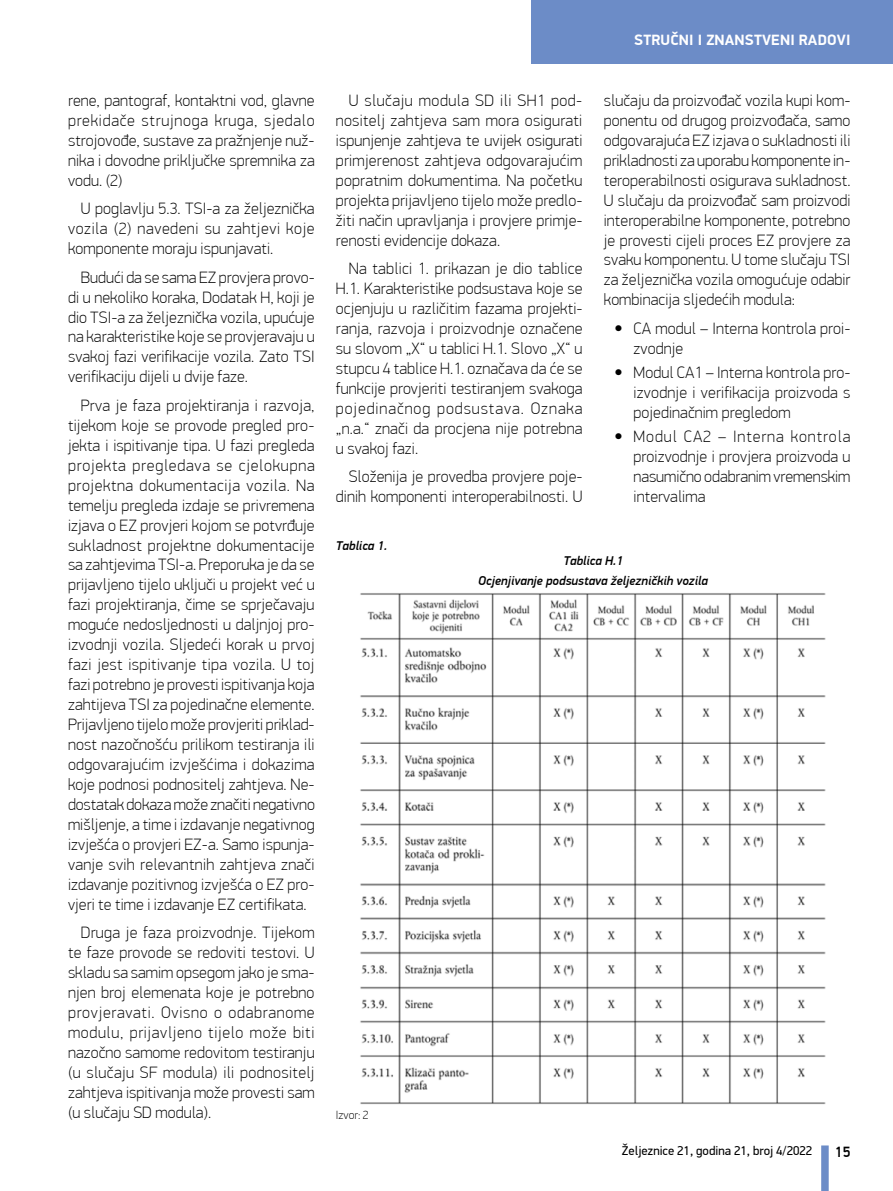
<style>
.page{position:relative;width:893px;height:1191px;background:#fff}
.page>*{position:absolute;margin:0;border:0;box-sizing:border-box;transform-origin:0 0}
.t1{font:100 16.5px/20px "PF Din Display Pro";letter-spacing:.005em;color:#000;text-align:justify}
.t2{font:700 15px "PF Din Display Pro";letter-spacing:.01em;color:#fff}
.t3{font:500 15px "PF Din Display Pro";color:#000}
.t4{font:italic 500 12.75px/19.5px "PF Din Display Pro";color:#000;text-align:center}
.t5{font:12.75px "PF Din Display Pro";color:#000}
.t6{font:100 12px "PF Din Display Pro";color:#000}
.s1{font-family:"Univers";font-weight:500}
</style>
<div class="page">
<div style="left:821px;top:1145px;width:8px;height:46px;background:#6c8cc7"></div>
<img style="left:360px;top:593px;width:466px;height:512px">
<div style="left:531px;top:0;width:362px;height:64px;background:#6c8cc7"></div>
<p class="t1" style="left:68px;top:90px;width:248px">rene, pantograf, kontaktni vod, glavne prekidače strujnoga kruga, sjedalo strojovođe, sustave za pražnjenje nuž&shy;nika i dovodne priključke spremnika za vodu. (2)</p>
<p class="t1" style="left:68px;top:199px;width:248px;text-indent:13px">U poglavlju 5.3. TSI-a za željeznička vozila (2) navedeni su zahtjevi koje komponente moraju ispunjavati.</p>
<p class="t1" style="left:68px;top:267px;width:248px;text-indent:13px">Budući da se sama EZ provjera provo&shy;di u nekoliko koraka, Dodatak H, koji je dio TSI-a za željeznička vozila, upućuje na karakteristike koje se provjeravaju u svakoj fazi verifikacije vozila. Zato TSI verifikaciju dijeli u dvije faze.</p>
<p class="t1" style="left:68px;top:395px;width:248px;text-indent:13px">Prva je faza projektiranja i razvoja, tijekom koje se provode pregled pro&shy;jekta i ispitivanje tipa. U fazi pregleda projekta pregledava se cjelokupna projektna dokumentacija vozila. Na temelju pregleda izdaje se privremena izjava o EZ provjeri kojom se potvrđuje sukladnost projektne dokumentacije sa zahtjevima TSI-a. Preporuka je da se prijavljeno tijelo uključi u projekt već u fazi projektiranja, čime se sprječavaju moguće nedosljednosti u daljnjoj pro&shy;izvodnji vozila. Sljedeći korak u prvoj fazi jest ispitivanje tipa vozila. U toj fazi potrebno je provesti ispitivanja koja zahtijeva TSI za pojedinačne elemente.<br>Prijavljeno tijelo može provjeriti priklad&shy;nost nazočnošću prilikom testiranja ili odgovarajućim izvješćima i dokazima koje podnosi podnositelj zahtjeva. Ne&shy;dostatak dokaza može značiti negativno mišljenje, a time i izdavanje negativnog izvješća o provjeri EZ-a. Samo ispunja&shy;vanje svih relevantnih zahtjeva znači izdavanje pozitivnog izvješća o EZ pro&shy;vjeri te time i izdavanje EZ certifikata.</p>
<p class="t1" style="left:68px;top:922px;width:248px;text-indent:13px">Druga je faza proizvodnje. Tijekom te faze provode se redoviti testovi. U skladu sa samim opsegom jako je sma&shy;njen broj elemenata koje je potrebno provjeravati. Ovisno o odabranome modulu, prijavljeno tijelo može biti nazočno samome redovitom testiranju (u slučaju SF modula) ili podnositelj zahtjeva ispitivanja može provesti sam (u slučaju SD modula).</p>
<p class="t1" style="left:336px;top:90px;width:248px;text-indent:13px">U slučaju modula SD ili SH1 pod&shy;nositelj zahtjeva sam mora osigurati ispunjenje zahtjeva te uvijek osigurati primjerenost zahtjeva odgovarajućim popratnim dokumentima. Na početku projekta prijavljeno tijelo može predlo&shy;žiti način upravljanja i provjere primje&shy;renosti evidencije dokaza.</p>
<p class="t1" style="left:336px;top:258px;width:248px;text-indent:13px">Na tablici 1. prikazan je dio tablice H.1. Karakteristike podsustava koje se ocjenjuju u različitim fazama projekti&shy;ranja, razvoja i proizvodnje označene su slovom „X“ u tablici H.1. Slovo „X“ u stupcu 4 tablice H.1. označava da će se funkcije provjeriti testiranjem svakoga pojedinačnog podsustava. Oznaka „n.a.“ znači da procjena nije potrebna u svakoj fazi.</p>
<p class="t1" style="left:336px;top:466px;width:248px;text-align:right">Složenija je provedba provjere poje&shy;dinih komponenti interoperabilnosti. U</p>
<p class="t4" style="left:336px;top:536px;width:53px">Tablica 1.</p>
<p class="t2" style="left:634px;top:31px;width:218px">STRUČNI I ZNANSTVENI RADOVI</p>
<p class="t1" style="left:604px;top:90px;width:248px">slučaju da proizvođač vozila kupi kom&shy;ponentu od drugog proizvođača, samo odgovarajuća EZ izjava o sukladnosti ili prikladnosti za uporabu komponente in&shy;teroperabilnosti osigurava sukladnost.<br>U slučaju da proizvođač sam proizvodi interoperabilne komponente, potrebno je provesti cijeli proces EZ provjere za svaku komponentu. U tome slučaju TSI za željeznička vozila omogućuje odabir kombinacija sljedećih modula:</p>
<p class="t1" style="left:634px;top:318px;width:218px;text-indent:-19px"><span class="s1">•</span> CA modul – Interna kontrola proi&shy;zvodnje</p>
<p class="t1" style="left:634px;top:362px;width:218px;text-indent:-19px"><span class="s1">•</span> Modul CA1 – Interna kontrola pro&shy;izvodnje i verifikacija proizvoda s pojedinačnim pregledom</p>
<p class="t1" style="left:634px;top:426px;width:218px;text-indent:-19px"><span class="s1">•</span> Modul CA2 – Interna kontrola proizvodnje i provjera proizvoda u nasumično odabranim vremenskim intervalima</p>
<p class="t4" style="left:478px;top:551px;width:231px">Tablica H.1<br>Ocjenjivanje podsustava željezničkih vozila</p>
<p class="t6" style="left:336px;top:1107px;width:34px">Izvor: 2</p>
<p class="t5" style="left:622px;top:1143px;width:192px">Željeznice 21, godina 21, broj 4/2022</p>
<p class="t3" style="left:835px;top:1142px;width:17px">15</p>
</div>
